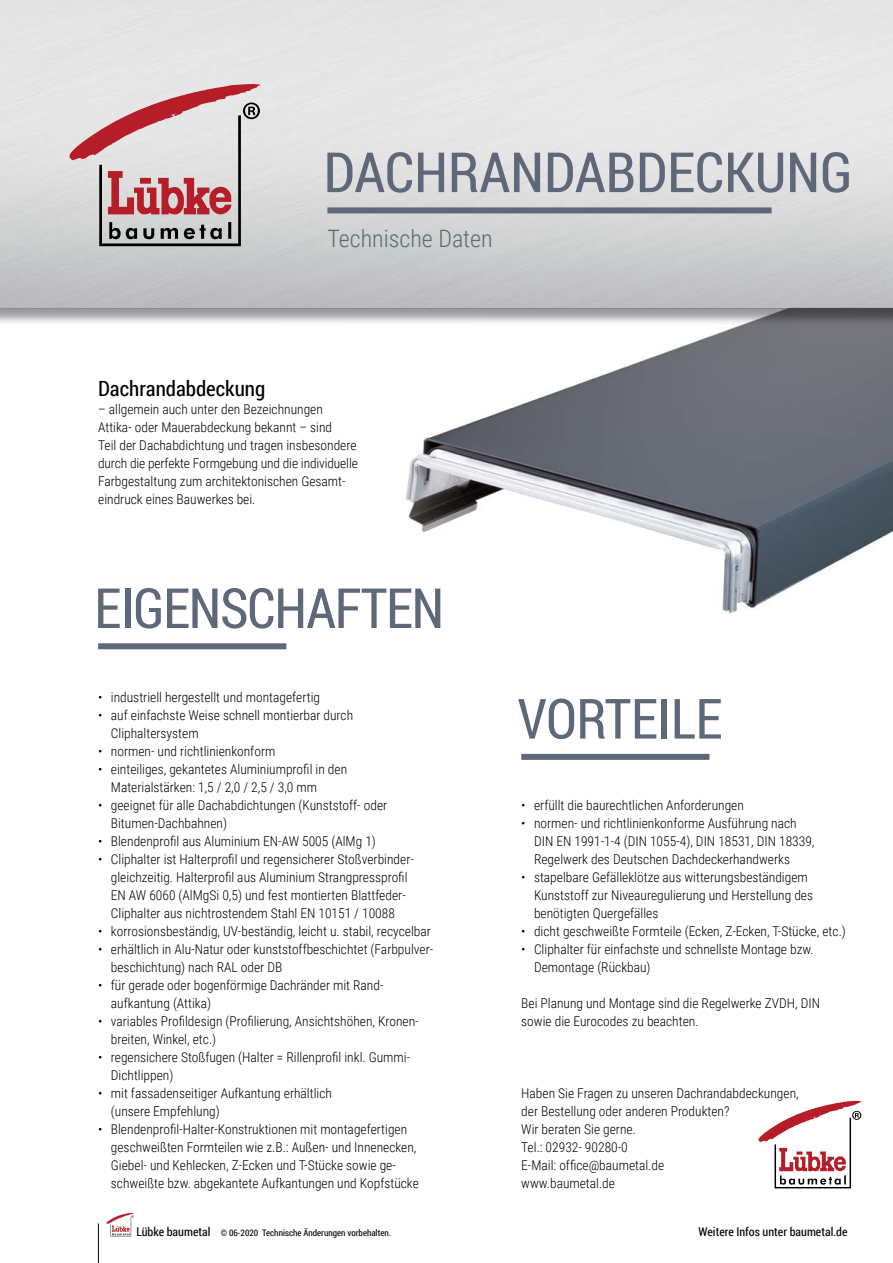
<style>
.page{position:relative;width:893px;height:1263px;background:#fff}
.page>*{position:absolute;margin:0;border:0;box-sizing:border-box;transform-origin:0 0}
.t1{font:55.5px "Roboto Condensed";color:#5d6978}
.t2{font:55.5px "Roboto Condensed";letter-spacing:-.02em;color:#5d6978;scale:.96 1}
.t3{font:55.5px "Roboto Condensed";color:#5d6978;scale:.96 1}
.t4{font:300 24px "Roboto Condensed";color:#5d6978}
.t5{font:21px "Roboto Condensed";color:#000}
.t6{font:300 13.5px/18px "Roboto Condensed";color:#000}
.t7{font:12px "Roboto Condensed";color:#000}
.t8{font:9px "Roboto Condensed";color:#000}
.s1{font-size:12px}
</style>
<div class="page">
<svg style="left:106px;top:1213px;width:28px;height:23px"></svg>
<img style="left:406px;top:336px;width:487px;height:278px">
<img style="left:0;top:0;width:893px;height:336px">
<svg style="left:70px;top:84px;width:190px;height:162px;background:#caafb1"></svg>
<div style="left:327px;top:207px;width:445px;height:6px;background:#5d6978"></div>
<svg style="left:758px;top:1101px;width:103px;height:87px"></svg>
<div style="left:98px;top:643px;width:188px;height:6px;background:#5d6978"></div>
<div style="left:521px;top:754px;width:188px;height:6px;background:#5d6978"></div>
<hr style="left:98px;top:1223px;width:1px;height:40px;background:#000">
<h1 class="t1" style="left:324px;top:134px;width:530px">DACHRANDABDECKUNG</h1>
<h2 class="t4" style="left:327px;top:222px;width:167px">Technische Daten</h2>
<h3 class="t5" style="left:98px;top:374px;width:169px">Dachrandabdeckung</h3>
<p class="t6" style="left:98px;top:400px;width:261px">– allgemein auch unter den Bezeichnungen Attika- oder Mauerabdeckung bekannt – sind<br>Teil der Dachabdichtung und tragen insbesondere durch die perfekte Formgebung und die individuelle Farbgestaltung zum architektonischen Gesamt&shy;eindruck eines Bauwerkes bei.</p>
<h1 class="t2" style="left:94px;top:570px;width:366px">EIGENSCHAFTEN</h1>
<p class="t6" style="left:98px;top:688px;width:223px">• industriell hergestellt und montagefertig</p>
<p class="t6" style="left:111px;top:706px;width:244px;text-indent:-13px">• auf einfachste Weise schnell montierbar durch<br>Cliphaltersystem</p>
<p class="t6" style="left:98px;top:742px;width:179px">• normen- und richtlinienkonform</p>
<p class="t6" style="left:111px;top:760px;width:238px;text-indent:-13px">• einteiliges, gekantetes Aluminiumprofil in den<br>Materialstärken: 1,5 / 2,0 / 2,5 / 3,0 mm</p>
<p class="t6" style="left:111px;top:796px;width:278px;text-indent:-13px">• geeignet für alle Dachabdichtungen (Kunststoff- oder<br>Bitumen-Dachbahnen)</p>
<p class="t6" style="left:98px;top:832px;width:279px">• Blendenprofil aus Aluminium EN-AW 5005 (AlMg 1)</p>
<p class="t6" style="left:98px;top:850px;width:317px;text-align:center">• Cliphalter ist Halterprofil und regensicherer Stoßverbinder&shy;gleichzeitig. Halterprofil aus Aluminium Strangpressprofil<br>EN AW 6060 (AlMgSi 0,5) und fest montierten Blattfeder-Cliphalter aus nichtrostendem Stahl EN 10151 / 10088</p>
<p class="t6" style="left:98px;top:922px;width:334px">• korrosionsbeständig, UV-beständig, leicht u. stabil, recycelbar</p>
<p class="t6" style="left:111px;top:940px;width:324px;text-indent:-13px">• erhältlich in Alu-Natur oder kunststoffbeschichtet (Farbpulver&shy;beschichtung) nach RAL oder DB</p>
<p class="t6" style="left:111px;top:976px;width:274px;text-indent:-13px">• für gerade oder bogenförmige Dachränder mit Rand&shy;aufkantung (Attika)</p>
<p class="t6" style="left:111px;top:1012px;width:309px;text-indent:-13px">• variables Profildesign (Profilierung, Ansichtshöhen, Kronen&shy;breiten, Winkel, etc.)</p>
<p class="t6" style="left:111px;top:1048px;width:301px;text-indent:-13px">• regensichere Stoßfugen (Halter = Rillenprofil inkl. Gummi-<br>Dichtlippen)</p>
<p class="t6" style="left:111px;top:1084px;width:223px;text-indent:-13px">• mit fassadenseitiger Aufkantung erhältlich (unsere Empfehlung)</p>
<p class="t6" style="left:111px;top:1120px;width:309px;text-indent:-13px">• Blendenprofil-Halter-Konstruktionen mit montagefertigen geschweißten Formteilen wie z.B.: Außen- und Innenecken, Giebel- und Kehlecken, Z-Ecken und T-Stücke sowie ge&shy;schweißte bzw. abgekantete Aufkantungen und Kopfstücke</p>
<h1 class="t3" style="left:518px;top:680px;width:215px">VORTEILE</h1>
<p class="t6" style="left:521px;top:796px;width:224px">• erfüllt die baurechtlichen Anforderungen</p>
<p class="t6" style="left:534px;top:814px;width:282px;text-indent:-13px">• normen- und richtlinienkonforme Ausführung nach<br>DIN EN 1991-1-4 (DIN 1055-4), DIN 18531, DIN 18339,<br>Regelwerk des Deutschen Dachdeckerhandwerks</p>
<p class="t6" style="left:534px;top:868px;width:281px;text-indent:-13px">• stapelbare Gefälleklötze aus witterungsbeständigem<br>Kunststoff zur Niveauregulierung und Herstellung des benötigten Quergefälles</p>
<p class="t6" style="left:521px;top:922px;width:326px">• dicht geschweißte Formteile (Ecken, Z-Ecken, T-Stücke, etc.)</p>
<p class="t6" style="left:534px;top:940px;width:281px;text-indent:-13px">• Cliphalter für einfachste und schnellste Montage bzw.<br>Demontage (Rückbau)</p>
<p class="t6" style="left:521px;top:994px;width:300px">Bei Planung und Montage sind die Regelwerke ZVDH, DIN sowie die Eurocodes zu beachten.</p>
<p class="t6" style="left:521px;top:1084px;width:279px">Haben Sie Fragen zu unseren Dachrandabdeckungen, der Bestellung oder anderen Produkten?<br>Wir beraten Sie gerne.<br>Tel.: 02932- 90280-0<br>E-Mail: office@baumetal.de<br>www.baumetal.de</p>
<p class="t8" style="left:136px;top:1226px;width:256px"><span class="s1">Lübke baumetal</span> © 06-2020 Technische Änderungen vorbehalten.</p>
<p class="t7" style="left:699px;top:1223px;width:150px">Weitere Infos unter baumetal.de</p>
</div>
